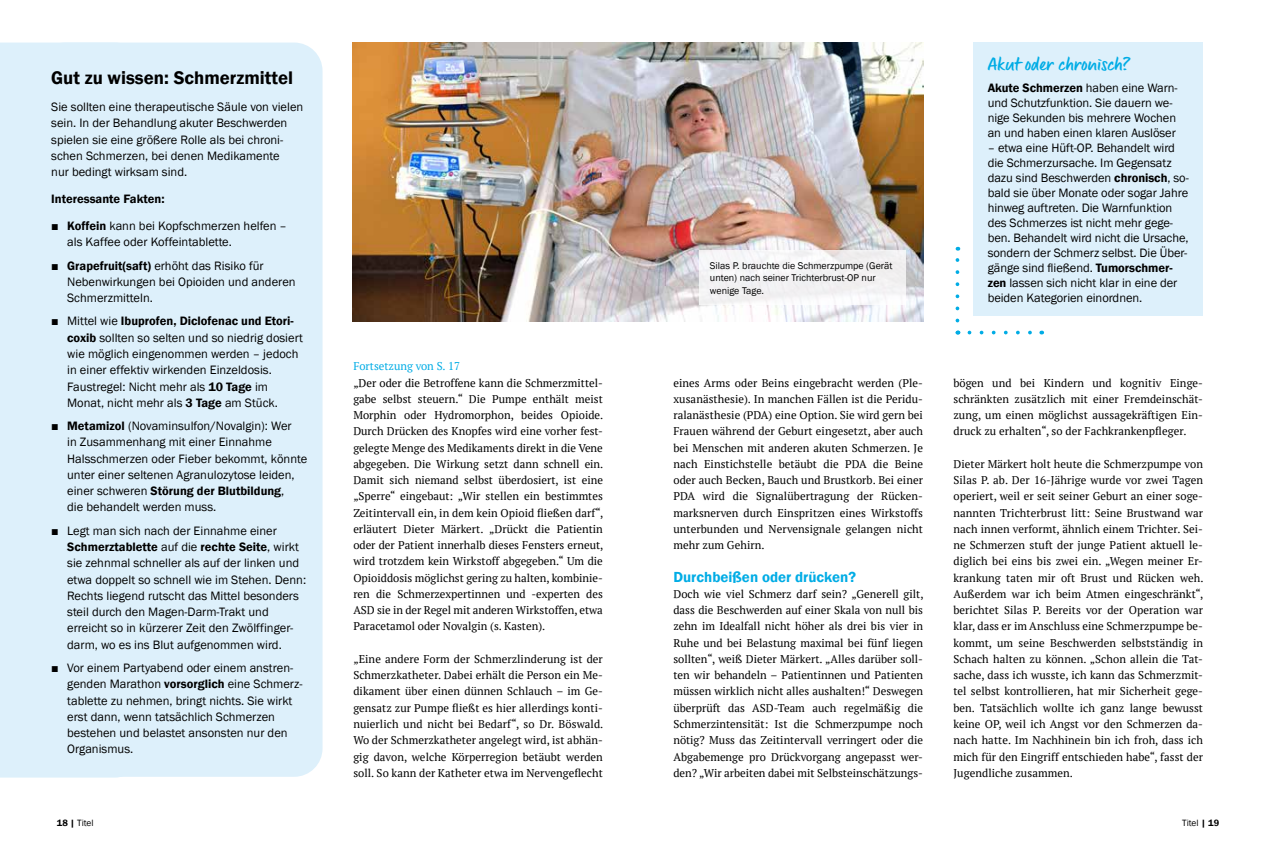
<style>
.page{position:relative;width:1276px;height:851px;background:#fff}
.page>*{position:absolute;margin:0;border:0;box-sizing:border-box;transform-origin:0 0}
.t1{font:600 18.75px "Franklin Gothic";color:#000}
.t2{font:17.5px "Lingua";letter-spacing:.025em;color:#00ace5}
.t3{font:600 15px "Franklin Gothic";color:#00ace5}
.t4{font:12.5px/16.2px "Franklin Gothic";color:#000}
.t5{font:600 12.5px "Franklin Gothic";color:#000}
.t6{font:11.25px/16.2px "PT Serif";letter-spacing:.005em;color:#000;text-align:justify}
.t7{font:11.25px "PT Serif";color:#00ace5}
.t8{font:10px/12.5px "Franklin Gothic";color:#000}
.t9{font:9.38px "Franklin Gothic";color:#000}
.s1{font-weight:600}
</style>
<div class="page">
<div style="left:0;top:43px;width:143px;height:734px;background:#ddf0fb"></div>
<div style="left:37px;top:43px;width:285px;height:733px;background:#ddf0fb;border-radius:28px"></div>
<img style="left:353px;top:43px;width:570px;height:278px">
<div style="left:973px;top:43px;width:230px;height:273px;background:#ddf0fb"></div>
<svg style="left:969px;top:330px;width:63px;height:4px"></svg>
<svg style="left:955px;top:247px;width:4px;height:73px"></svg>
<div style="left:699px;top:250px;width:206px;height:55px;background:#f3f2f4"></div>
<h1 class="t1" style="left:51px;top:66px;width:243px">Gut zu wissen: Schmerzmittel</h1>
<p class="t4" style="left:51px;top:99px;width:253px">Sie sollten eine therapeutische Säule von vielen sein. In der Behandlung akuter Beschwerden spielen sie eine größere Rolle als bei chroni&shy;schen Schmerzen, bei denen Medikamente<br>nur bedingt wirksam sind.</p>
<p class="t5" style="left:51px;top:191px;width:115px">Interessante Fakten:</p>
<p class="t4" style="left:67px;top:218px;width:221px;text-indent:-16px">■ <span class="s1">Koffein</span> kann bei Kopfschmerzen helfen – als Kaffee oder Koffeintablette.</p>
<p class="t4" style="left:67px;top:257px;width:230px;text-indent:-16px">■ <span class="s1">Grapefruit(saft)</span> erhöht das Risiko für<br>Nebenwirkungen bei Opioiden und anderen<br>Schmerzmitteln.</p>
<p class="t4" style="left:67px;top:313px;width:237px;text-indent:-16px">■ Mittel wie <span class="s1">Ibuprofen, Diclofenac und Etori&shy;coxib</span> sollten so selten und so niedrig dosiert wie möglich eingenommen werden – jedoch in einer effektiv wirkenden Einzeldosis.<br>Faustregel: Nicht mehr als <span class="s1">10 Tage</span> im Monat, nicht mehr als <span class="s1">3 Tage</span> am Stück.</p>
<p class="t4" style="left:67px;top:418px;width:242px;text-indent:-16px">■ <span class="s1">Metamizol</span> (Novaminsulfon/Novalgin): Wer<br>in Zusammenhang mit einer Einnahme Halsschmerzen oder Fieber bekommt, könnte unter einer seltenen Agranulozytose leiden, einer schweren <span class="s1">Störung der Blutbildung</span>,<br>die behandelt werden muss.</p>
<p class="t4" style="left:67px;top:522px;width:240px;text-indent:-16px">■ Legt man sich nach der Einnahme einer <span class="s1">Schmerztablette</span> auf die <span class="s1">rechte Seite</span>, wirkt sie zehnmal schneller als auf der linken und etwa doppelt so schnell wie im Stehen. Denn:<br>Rechts liegend rutscht das Mittel besonders steil durch den Magen-Darm-Trakt und erreicht so in kürzerer Zeit den Zwölffinger&shy;darm, wo es ins Blut aufgenommen wird.</p>
<p class="t4" style="left:67px;top:659px;width:237px;text-indent:-16px">■ Vor einem Partyabend oder einem anstren&shy;genden Marathon <span class="s1">vorsorglich</span> eine Schmerz&shy;tablette zu nehmen, bringt nichts. Sie wirkt erst dann, wenn tatsächlich Schmerzen bestehen und belastet ansonsten nur den Organismus.</p>
<p class="t7" style="left:353px;top:359px;width:108px">Fortsetzung von S. 17</p>
<p class="t6" style="left:353px;top:374px;width:251px">„Der oder die Betroffene kann die Schmerzmittel&shy;gabe selbst steuern.“ Die Pumpe enthält meist Morphin oder Hydromorphon, beides Opioide.<br>Durch Drücken des Knopfes wird eine vorher fest&shy;gelegte Menge des Medikaments direkt in die Vene abgegeben. Die Wirkung setzt dann schnell ein.<br>Damit sich niemand selbst überdosiert, ist eine „Sperre“ eingebaut: „Wir stellen ein bestimmtes Zeitintervall ein, in dem kein Opioid fließen darf“, erläutert Dieter Märkert. „Drückt die Patientin oder der Patient innerhalb dieses Fensters erneut, wird trotzdem kein Wirkstoff abgegeben.“ Um die Opioiddosis möglichst gering zu halten, kombinie&shy;ren die Schmerzexpertinnen und -experten des ASD sie in der Regel mit anderen Wirkstoffen, etwa Paracetamol oder Novalgin (s. Kasten).</p>
<p class="t6" style="left:353px;top:650px;width:251px">„Eine andere Form der Schmerzlinderung ist der Schmerzkatheter. Dabei erhält die Person ein Me&shy;dikament über einen dünnen Schlauch – im Ge&shy;gensatz zur Pumpe fließt es hier allerdings konti&shy;nuierlich und nicht bei Bedarf“, so Dr. Böswald.<br>Wo der Schmerzkatheter angelegt wird, ist abhän&shy;gig davon, welche Körperregion betäubt werden soll. So kann der Katheter etwa im Nervengeflecht</p>
<p class="t8" style="left:710px;top:259px;width:184px">Silas P. brauchte die Schmerzpumpe (Gerät unten) nach seiner Trichterbrust-OP nur wenige Tage.</p>
<p class="t6" style="left:673px;top:374px;width:251px">eines Arms oder Beins eingebracht werden (Ple&shy;xusanästhesie). In manchen Fällen ist die Peridu&shy;ralanästhesie (PDA) eine Option. Sie wird gern bei Frauen während der Geburt eingesetzt, aber auch bei Menschen mit anderen akuten Schmerzen. Je nach Einstichstelle betäubt die PDA die Beine oder auch Becken, Bauch und Brustkorb. Bei einer PDA wird die Signalübertragung der Rücken&shy;marksnerven durch Einspritzen eines Wirkstoffs unterbunden und Nervensignale gelangen nicht mehr zum Gehirn.</p>
<h3 class="t3" style="left:673px;top:567px;width:184px">Durchbeißen oder drücken?</h3>
<p class="t6" style="left:673px;top:585px;width:251px">Doch wie viel Schmerz darf sein? „Generell gilt, dass die Beschwerden auf einer Skala von null bis zehn im Idealfall nicht höher als drei bis vier in Ruhe und bei Belastung maximal bei fünf liegen sollten“, weiß Dieter Märkert. „Alles darüber soll&shy;ten wir behandeln – Patientinnen und Patienten müssen wirklich nicht alles aushalten!“ Deswegen überprüft das ASD-Team auch regelmäßig die Schmerzintensität: Ist die Schmerzpumpe noch nötig? Muss das Zeitintervall verringert oder die Abgabemenge pro Drückvorgang angepasst wer&shy;den? „Wir arbeiten dabei mit Selbsteinschätzungs-</p>
<h2 class="t2" style="left:987px;top:50px;width:145px">Akut oder chronisch?</h2>
<p class="t4" style="left:987px;top:81px;width:191px;line-height:15px"><span class="s1">Akute Schmerzen</span> haben eine Warn&shy;und Schutzfunktion. Sie dauern we&shy;nige Sekunden bis mehrere Wochen an und haben einen klaren Auslöser</p>
<p class="t4" style="left:987px;top:141px;width:203px;line-height:15px">– etwa eine Hüft-OP. Behandelt wird die Schmerzursache. Im Gegensatz dazu sind Beschwerden <span class="s1">chronisch</span>, so&shy;bald sie über Monate oder sogar Jahre hinweg auftreten. Die Warnfunktion des Schmerzes ist nicht mehr gege&shy;ben. Behandelt wird nicht die Ursache, sondern der Schmerz selbst. Die Über&shy;gänge sind fließend. <span class="s1">Tumorschmer&shy;zen</span> lassen sich nicht klar in eine der beiden Kategorien einordnen.</p>
<p class="t6" style="left:953px;top:374px;width:251px">bögen und bei Kindern und kognitiv Einge&shy;schränkten zusätzlich mit einer Fremdeinschät&shy;zung, um einen möglichst aussagekräftigen Ein&shy;druck zu erhalten“, so der Fachkrankenpfleger.</p>
<p class="t6" style="left:953px;top:455px;width:251px">Dieter Märkert holt heute die Schmerzpumpe von Silas P. ab. Der 16-Jährige wurde vor zwei Tagen operiert, weil er seit seiner Geburt an einer soge&shy;nannten Trichterbrust litt: Seine Brustwand war nach innen verformt, ähnlich einem Trichter. Sei&shy;ne Schmerzen stuft der junge Patient aktuell le&shy;diglich bei eins bis zwei ein. „Wegen meiner Er&shy;krankung taten mir oft Brust und Rücken weh.<br>Außerdem war ich beim Atmen eingeschränkt“, berichtet Silas P. Bereits vor der Operation war klar, dass er im Anschluss eine Schmerzpumpe be&shy;kommt, um seine Beschwerden selbstständig in Schach halten zu können. „Schon allein die Tat&shy;sache, dass ich wusste, ich kann das Schmerzmit&shy;tel selbst kontrollieren, hat mir Sicherheit gege&shy;ben. Tatsächlich wollte ich ganz lange bewusst keine OP, weil ich Angst vor den Schmerzen da&shy;nach hatte. Im Nachhinein bin ich froh, dass ich mich für den Eingriff entschieden habe“, fasst der Jugendliche zusammen.</p>
<p class="t9" style="left:57px;top:816px;width:38px"><span class="s1">18 |</span> Titel</p>
<p class="t9" style="left:1182px;top:816px;width:39px">Titel <span class="s1">| 19</span></p>
</div>
